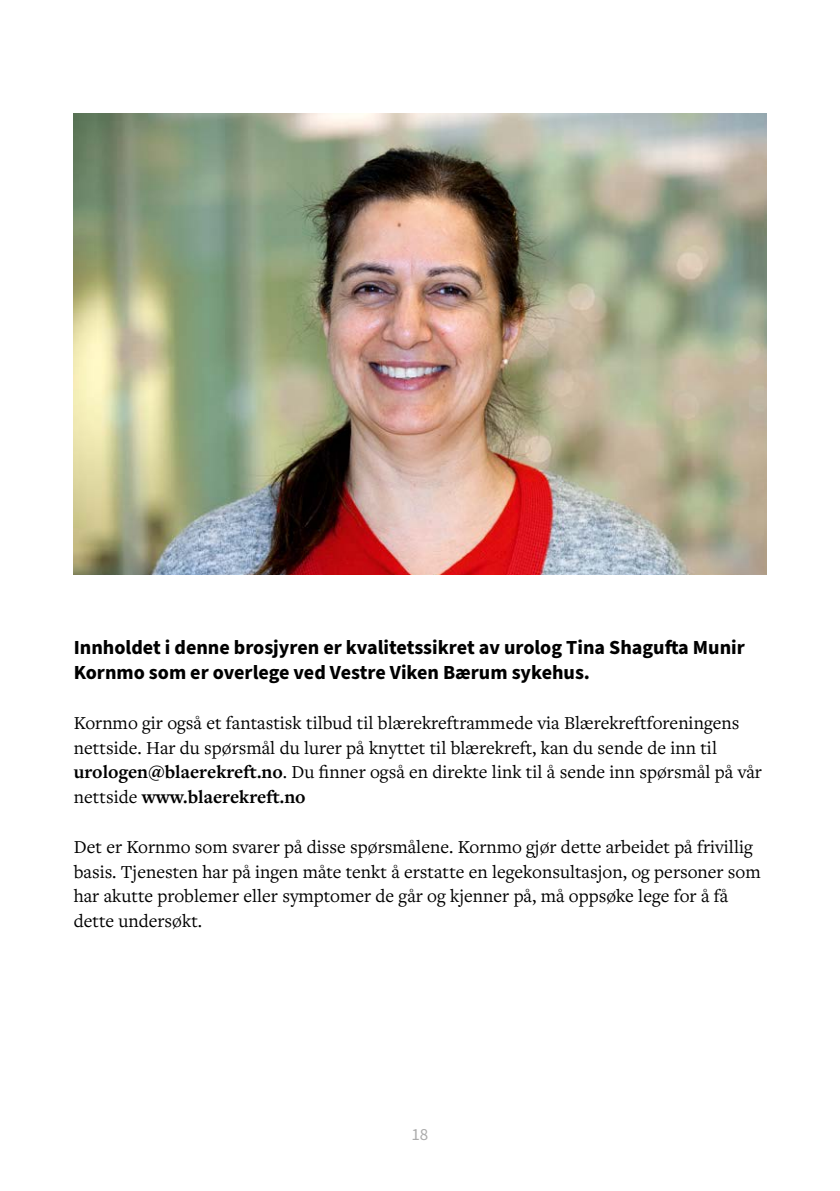
<style>
.page{position:relative;width:840px;height:1191px;background:#fff}
.page>*{position:absolute;margin:0;border:0;box-sizing:border-box;transform-origin:0 0}
.t1{font:700 20px/24.8px "Source Sans Pro";color:#000}
.t2{font:19px/24.8px "Freight Text Pro";color:#000}
.t3{font:17px "Source Sans Pro";color:#acacac}
.s1{font-weight:700}
</style>
<div class="page">
<img style="left:74px;top:113px;width:691px;height:461px">
<p class="t1" style="left:74px;top:636px;width:672px">Innholdet i denne brosjyren er kvalitetssikret av urolog Tina Shagufta Munir<br>Kornmo som er overlege ved Vestre Viken Bærum sykehus.</p>
<p class="t2" style="left:74px;top:709px;width:689px">Kornmo gir også et fantastisk tilbud til blærekreftrammede via Blærekreftforeningens nettside. Har du spørsmål du lurer på knyttet til blærekreft, kan du sende de inn til <span class="s1">urologen@blaerekreft.no</span>. Du finner også en direkte link til å sende inn spørsmål på vår nettside <span class="s1">www.blaerekreft.no</span></p>
<p class="t2" style="left:74px;top:833px;width:688px">Det er Kornmo som svarer på disse spørsmålene. Kornmo gjør dette arbeidet på frivillig basis. Tjenesten har på ingen måte tenkt å erstatte en legekonsultasjon, og personer som har akutte problemer eller symptomer de går og kjenner på, må oppsøke lege for å få dette undersøkt.</p>
<p class="t3" style="left:411px;top:1123px;width:18px">18</p>
</div>
